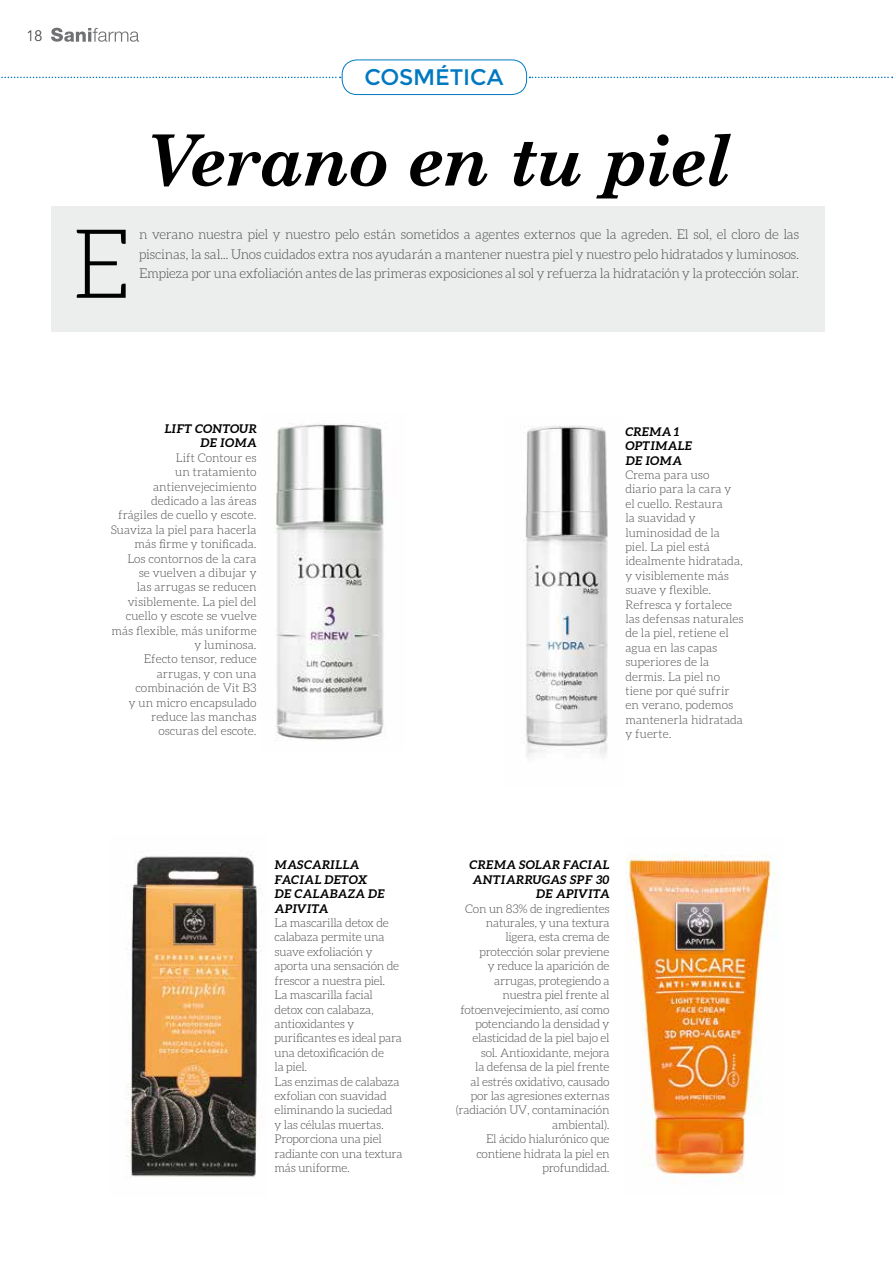
<style>
.page{position:relative;width:893px;height:1263px;background:#fff}
.page>*{position:absolute;margin:0;border:0;box-sizing:border-box;transform-origin:0 0}
.t1{font:300 96.15px "Aleo";color:#000}
.t2{font:italic 700 70.5px "Century Schoolbook";letter-spacing:-.035em;color:#000}
.t3{font:22.5px "Montserrat";color:#0079c0}
.t4{font:300 15px "Avenir LT Std";color:#3e3d40}
.t5{font:300 13.5px/19.5px "Aleo";letter-spacing:-.02em;color:#4b4b4d;text-align:justify}
.t6{font:300 12px/14.4px "Aleo";letter-spacing:-.02em;color:#4b4b4d}
.t7{font:300 12px/14.4px "Aleo";color:#4b4b4d;text-align:right}
.t8{font:italic 700 12px/14.4px "Aleo";letter-spacing:-.01em;color:#000}
</style>
<div class="page">
<svg style="left:51px;top:28px;width:88px;height:14px"></svg>
<img style="left:274px;top:423px;width:110px;height:318px">
<div style="left:342px;top:60px;width:185px;height:35px;border:1px solid #0079c0;border-radius:15px"></div>
<svg style="left:1px;top:77px;width:340px;height:1px"></svg>
<svg style="left:529px;top:77px;width:364px;height:1px"></svg>
<div style="left:51px;top:207px;width:774px;height:125px;background:#eceded"></div>
<img style="left:525px;top:426px;width:83px;height:332px">
<img style="left:626px;top:854px;width:153px;height:330px">
<img style="left:125px;top:855px;width:133px;height:323px">
<p class="t4" style="left:27px;top:27px;width:17px">18</p>
<h3 class="t3" style="left:364px;top:64px;width:141px">COSM ÉTICA</h3>
<h2 class="t2" style="left:145px;top:106px;width:588px">Verano en tu piel</h2>
<h1 class="t1" style="left:72px;top:212px;width:61px">E</h1>
<p class="t5" style="left:139px;top:225px;width:662px">n verano nuestra piel y nuestro pelo están sometidos a agentes externos que la agreden. El sol, el cloro de las piscinas, la sal... Unos cuidados extra nos ayudarán a mantener nuestra piel y nuestro pelo hidratados y luminosos.<br>Empieza por una exfoliación antes de las primeras exposiciones al sol y refuerza la hidratación y la protección solar.</p>
<p class="t8" style="left:164px;top:421px;width:94px;text-align:right">LIFT CONTOUR<br>DE IOMA</p>
<p class="t7" style="left:111px;top:450px;width:147px">Lift Contour es<br>un tratamiento antienvejecimiento dedicado a las áreas frágiles de cuello y escote.<br>Suaviza la piel para hacerla más firme y tonificada.<br>Los contornos de la cara<br>se vuelven a dibujar y<br>las arrugas se reducen visiblemente. La piel del cuello y escote se vuelve más flexible, más uniforme y luminosa.<br>Efecto tensor, reduce arrugas, y con una combinación de Vit B3<br>y un micro encapsulado reduce las manchas oscuras del escote.</p>
<p class="t8" style="left:275px;top:858px;width:103px">MASCARILLA<br>FACIAL DETOX<br>DE CALABAZA DE<br>APIVITA</p>
<p class="t6" style="left:275px;top:916px;width:129px">La mascarilla detox de calabaza permite una suave exfoliación y aporta una sensación de frescor a nuestra piel.<br>La mascarilla facial detox con calabaza, antioxidantes y purificantes es ideal para una detoxificación de<br>la piel.<br>Las enzimas de calabaza exfolian con suavidad eliminando la suciedad<br>y las células muertas.<br>Proporciona una piel radiante con una textura más uniforme.</p>
<p class="t8" style="left:625px;top:424px;width:68px">CREMA 1<br>OPTIMALE<br>DE IOMA</p>
<p class="t7" style="left:625px;top:467px;width:120px;text-align:left">Crema para uso diario para la cara y el cuello. Restaura<br>la suavidad y luminosidad de la piel. La piel está idealmente hidratada, y visiblemente más suave y flexible.<br>Refresca y fortalece las defensas naturales de la piel, retiene el agua en las capas superiores de la dermis. La piel no tiene por qué sufrir en verano, podemos mantenerla hidratada y fuerte.</p>
<p class="t8" style="left:470px;top:858px;width:59px">CREMA SOLAR</p>
<p class="t8" style="left:563px;top:858px;width:9px">FACIAL</p>
<p class="t8" style="left:472px;top:872px;width:10px">ANTIARRU</p>
<p class="t8" style="left:536px;top:872px;width:75px;text-indent:6px">GAS SPF 30<br>DE APIVITA</p>
<p class="t6" style="left:456px;top:901px;width:155px;text-align:right">Con un 83% de ingredientes naturales, y una textura ligera, esta crema de protección solar previene<br>y reduce la aparición de arrugas, protegiendo a nuestra piel frente al fotoenvejecimiento, así como potenciando la densidad y elasticidad de la piel bajo el sol. Antioxidante, mejora<br>la defensa de la piel frente<br>al estrés oxidativo, causado por las agresiones externas (radiación UV, contaminación ambiental).<br>El ácido hialurónico que contiene hidrata la piel en profundidad.</p>
</div>
